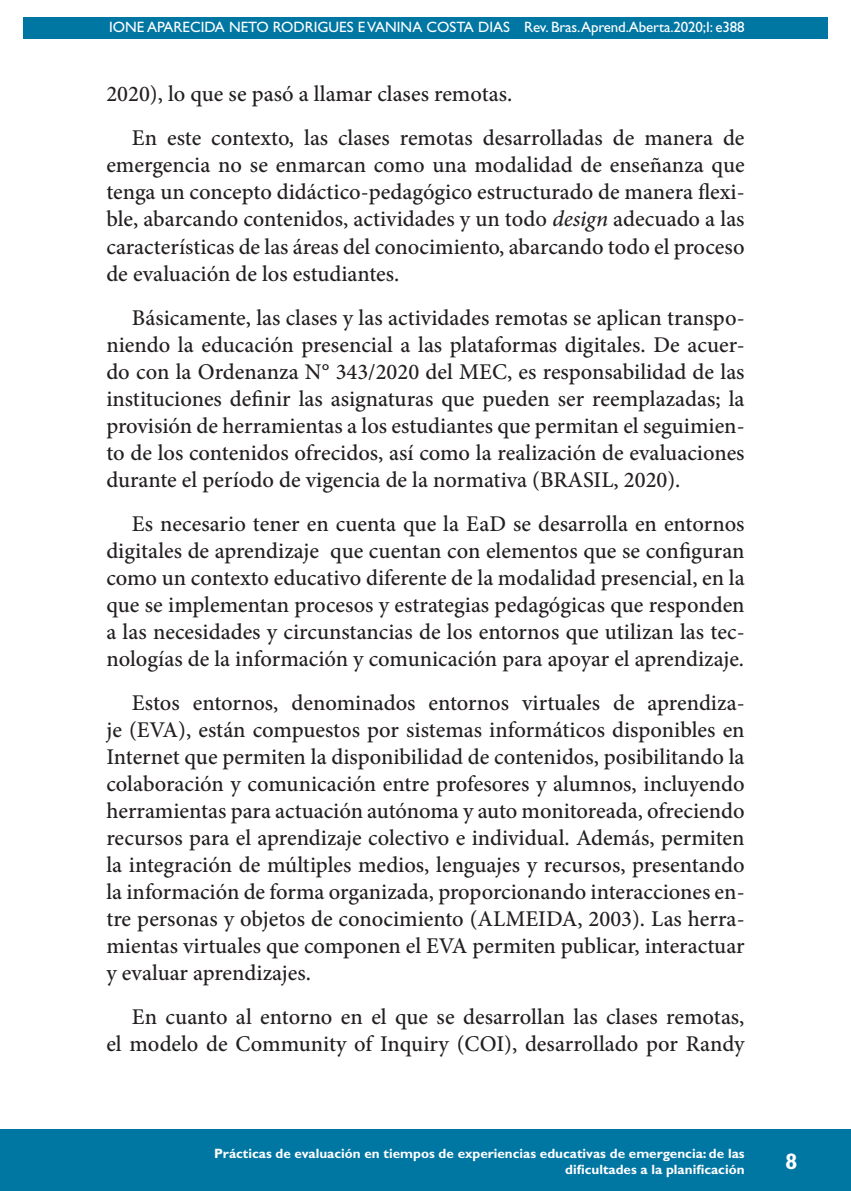
<style>
.page{position:relative;width:851px;height:1191px;background:#fff}
.page>*{position:absolute;margin:0;border:0;box-sizing:border-box;transform-origin:0 0}
.Texto_corrido{font:500 22.5px/27px "Minion Pro";color:#231f20;text-align:justify}
.t1{font:700 22.5px "Gill Sans Std";color:#fff}
.t2{font:15px "Gill Sans Std";color:#fff}
.t3{font:700 13.5px/16.2px "Gill Sans Std";color:#fff;text-align:right}
.s1{font-style:italic}
</style>
<div class="page">
<hr style="left:104px;top:0;width:1px;height:467px;background:#0076a3">
<div style="left:23px;top:17px;width:804px;height:21px;background:#0076a3"></div>
<div style="left:0;top:1129px;width:850px;height:62px;background:#0076a3"></div>
<p class="t2" style="left:109px;top:18px;width:637px">IONE APARECIDA NETO RODRIGUES E VANINA COSTA DIAS Rev. Bras.Aprend.Aberta.2020;I: e388</p>
<p class="Texto_corrido" style="left:106px;top:81px;width:407px">2020), lo que se pasó a llamar clases remotas.</p>
<p class="Texto_corrido" style="left:106px;top:125px;width:639px;text-indent:26px">En este contexto, las clases remotas desarrolladas de manera de emergencia no se enmarcan como una modalidad de enseñanza que tenga un concepto didáctico-pedagógico estructurado de manera flexi&shy;ble, abarcando contenidos, actividades y un todo <span class="s1">design</span> adecuado a las características de las áreas del conocimiento, abarcando todo el proceso de evaluación de los estudiantes.</p>
<p class="Texto_corrido" style="left:106px;top:304px;width:639px;text-indent:26px">Básicamente, las clases y las actividades remotas se aplican transpo&shy;niendo la educación presencial a las plataformas digitales. De acuer&shy;do con la Ordenanza N° 343/2020 del MEC, es responsabilidad de las instituciones definir las asignaturas que pueden ser reemplazadas; la provisión de herramientas a los estudiantes que permitan el seguimien&shy;to de los contenidos ofrecidos, así como la realización de evaluaciones durante el período de vigencia de la normativa (BRASIL, 2020).</p>
<p class="Texto_corrido" style="left:106px;top:510px;width:639px;text-indent:26px">Es necesario tener en cuenta que la EaD se desarrolla en entornos digitales de aprendizaje que cuentan con elementos que se configuran como un contexto educativo diferente de la modalidad presencial, en la que se implementan procesos y estrategias pedagógicas que responden a las necesidades y circunstancias de los entornos que utilizan las tec&shy;nologías de la información y comunicación para apoyar el aprendizaje.</p>
<p class="Texto_corrido" style="left:106px;top:689px;width:639px;text-indent:26px">Estos entornos, denominados entornos virtuales de aprendiza&shy;je (EVA), están compuestos por sistemas informáticos disponibles en Internet que permiten la disponibilidad de contenidos, posibilitando la colaboración y comunicación entre profesores y alumnos, incluyendo herramientas para actuación autónoma y auto monitoreada, ofreciendo recursos para el aprendizaje colectivo e individual. Además, permiten la integración de múltiples medios, lenguajes y recursos, presentando la información de forma organizada, proporcionando interacciones en&shy;tre personas y objetos de conocimiento (ALMEIDA, 2003). Las herra&shy;mientas virtuales que componen el EVA permiten publicar, interactuar y evaluar aprendizajes.</p>
<p class="Texto_corrido" style="left:106px;top:1003px;width:639px;text-align:right">En cuanto al entorno en el que se desarrollan las clases remotas,<br>el modelo de Community of Inquiry (COI), desarrollado por Randy</p>
<p class="t3" style="left:214px;top:1145px;width:532px">Prácticas de evaluación en tiempos de experiencias educativas de emergencia: de las dificultades a la planificación</p>
<p class="t1" style="left:785px;top:1148px;width:14px">8</p>
</div>
